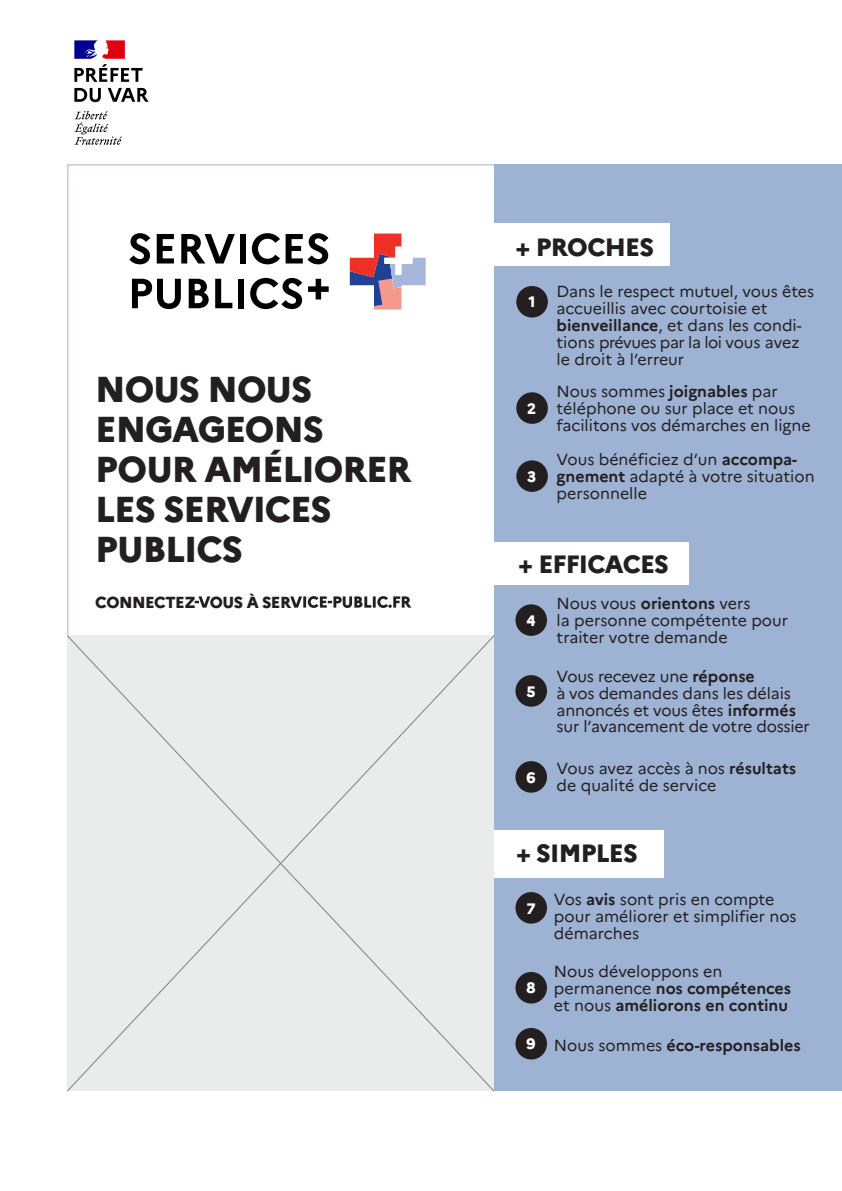
<style>
.page{position:relative;width:842px;height:1191px;background:#fff}
.page>*{position:absolute;margin:0;border:0;box-sizing:border-box;transform-origin:0 0}
.t1{font:800 36px/40px "Marianne";letter-spacing:-.03em;color:#231f20}
.t2{font:800 25px "Marianne";letter-spacing:-.03em;color:#231f20}
.t3{font:16px/17px "Marianne";color:#231f20}
.t4{font:700 16px "Marianne";color:#231f20}
.t5{font:800 16px "Marianne";letter-spacing:-.03em;color:#231f20}
.t6{font:800 15.1px "Marianne";color:#fff}
.s1{font-weight:700}
.s2{font-weight:400}
</style>
<div class="page">
<svg style="left:67px;top:164px;width:427px;height:472px"></svg>
<div style="left:494px;top:164px;width:348px;height:927px;background:#9eb2d4"></div>
<svg style="left:195px;top:596px;width:15px;height:11px"></svg>
<svg style="left:290px;top:596px;width:121px;height:12px"></svg>
<div style="left:516px;top:286px;width:32px;height:31px;background:#231f20;border-radius:50%"></div>
<div style="left:516px;top:392px;width:32px;height:32px;background:#231f20;border-radius:50%"></div>
<div style="left:516px;top:460px;width:32px;height:32px;background:#231f20;border-radius:50%"></div>
<div style="left:515px;top:604px;width:32px;height:32px;background:#231f20;border-radius:50%"></div>
<div style="left:515px;top:675px;width:32px;height:32px;background:#231f20;border-radius:50%"></div>
<div style="left:515px;top:761px;width:32px;height:31px;background:#231f20;border-radius:50%"></div>
<div style="left:515px;top:892px;width:32px;height:31px;background:#231f20;border-radius:50%"></div>
<div style="left:515px;top:972px;width:32px;height:31px;background:#231f20;border-radius:50%"></div>
<div style="left:515px;top:1028px;width:32px;height:31px;background:#231f20;border-radius:50%"></div>
<div style="left:494px;top:223px;width:176px;height:43px;background:#fff"></div>
<div style="left:494px;top:542px;width:195px;height:43px;background:#fff"></div>
<div style="left:494px;top:830px;width:170px;height:47px;background:#fff"></div>
<svg style="left:350px;top:233px;width:76px;height:76px"></svg>
<svg style="left:129px;top:233px;width:21px;height:31px"></svg>
<svg style="left:157px;top:234px;width:17px;height:29px"></svg>
<svg style="left:181px;top:234px;width:54px;height:29px"></svg>
<div style="left:240px;top:234px;width:6px;height:29px;background:#000001"></div>
<svg style="left:252px;top:233px;width:28px;height:31px"></svg>
<svg style="left:286px;top:233px;width:42px;height:31px"></svg>
<svg style="left:132px;top:279px;width:49px;height:30px"></svg>
<svg style="left:189px;top:279px;width:20px;height:29px"></svg>
<svg style="left:215px;top:279px;width:17px;height:29px"></svg>
<div style="left:238px;top:279px;width:6px;height:29px;background:#000001"></div>
<svg style="left:250px;top:278px;width:52px;height:31px"></svg>
<svg style="left:308px;top:279px;width:21px;height:20px"></svg>
<div style="left:67px;top:636px;width:427px;height:455px;background:#e9ecea"></div>
<img style="left:74px;top:40px;width:75px;height:105px">
<h1 class="t1" style="left:95px;top:372px;width:218px">NOUS NOUS</h1>
<h1 class="t1" style="left:95px;top:412px;width:318px">ENGAGEONS<br>POUR AMÉLIORER<br>LES SERVICES<br>PUBLICS</h1>
<p class="t5" style="left:95px;top:595px;width:197px">CONNECTEZ OUS À SER</p>
<h2 class="t2" style="left:515px;top:237px;width:140px">+ PROCHES</h2>
<p class="t6" style="left:528px;top:296px;width:8px">1</p>
<p class="t6" style="left:527px;top:402px;width:11px">2</p>
<p class="t6" style="left:527px;top:470px;width:11px">3</p>
<p class="t3" style="left:557px;top:285px;width:259px">Dans le respect mutuel, vous êtes accueillis avec courtoisie et <span class="s1">bienveillance</span>, et dans les condi&shy;tions prévues par la loi vous avez le droit à l’erreur</p>
<p class="t3" style="left:557px;top:376px;width:256px;line-height:34px">Nous sommes <span class="s1">joignables</span> par facilitons vos démarches en ligne</p>
<p class="t3" style="left:557px;top:401px;width:240px">téléphone ou sur place et nous</p>
<p class="t3" style="left:557px;top:452px;width:260px">Vous bénéficiez d’un <span class="s1">accompa&shy;gnement</span> adapté à votre situation personnelle</p>
<h2 class="t2" style="left:518px;top:554px;width:152px">+ EFFICACES</h2>
<p class="t6" style="left:526px;top:614px;width:11px">4</p>
<p class="t6" style="left:526px;top:685px;width:11px">5</p>
<p class="t6" style="left:526px;top:771px;width:11px">6</p>
<p class="t3" style="left:557px;top:596px;width:233px">Nous vous <span class="s1">orientons</span> vers<br>la personne compétente pour traiter votre demande</p>
<p class="t3" style="left:557px;top:669px;width:255px">Vous recevez une <span class="s1">réponse<br></span>à vos demandes dans les délais annoncés et vous êtes <span class="s1">informés </span>sur l’avancement de votre dossier</p>
<p class="t3" style="left:557px;top:762px;width:241px">Vous avez accès à nos <span class="s1">résultats </span>de qualité de service</p>
<h2 class="t2" style="left:516px;top:843px;width:123px">+ SIMPLES</h2>
<p class="t6" style="left:526px;top:902px;width:11px">7</p>
<p class="t6" style="left:526px;top:982px;width:11px">8</p>
<p class="t6" style="left:526px;top:1038px;width:11px">9</p>
<p class="t3" style="left:554px;top:893px;width:244px">Vos <span class="s1">avis</span> sont pris en compte pour améliorer et simplifier nos démarches</p>
<p class="t3" style="left:554px;top:964px;width:239px">Nous développons en permanence <span class="s1">nos compétences </span>et nous <span class="s1">améliorons en continu</span></p>
<p class="t4" style="left:554px;top:1039px;width:248px"><span class="s2">Nous sommes</span> éco-responsables</p>
</div>
